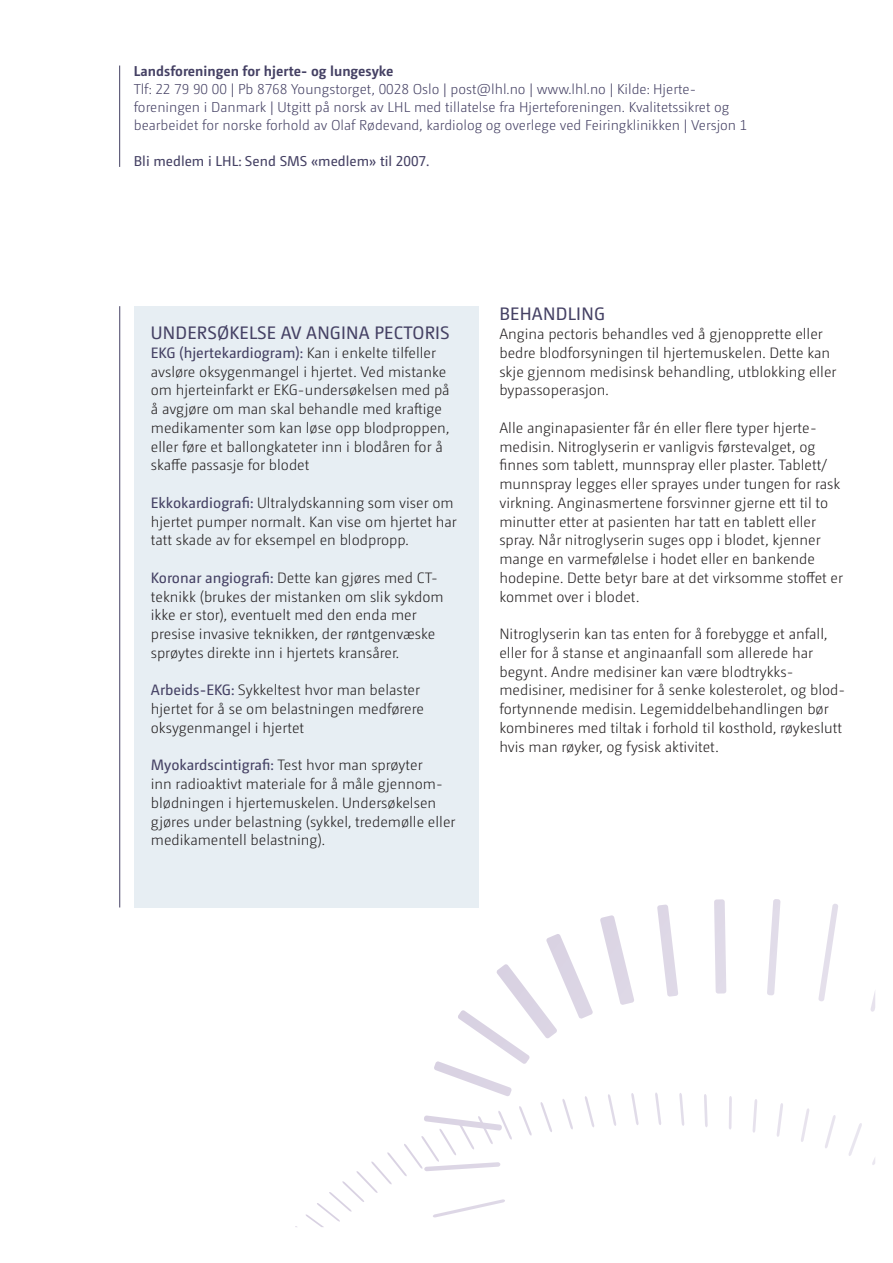
<style>
.page{position:relative;width:893px;height:1263px;background:#fff}
.page>*{position:absolute;margin:0;border:0;box-sizing:border-box;transform-origin:0 0}
.Mellomtit_T_2627{font:18px "Camingo Dos Pro";letter-spacing:.01em;color:#454164}
.Tekst{font:300 15px/18.8px "Camingo Dos Pro";color:#231f20}
.t1{font:300 14.25px/18px "Camingo Dos Pro";color:#454164}
.t2{font:14.25px "Camingo Dos Pro";color:#454164}
.t3{font:700 14.25px "Camingo Dos Pro";color:#454164}
.s1{font-weight:400;color:#454164}
</style>
<div class="page">
<svg style="left:608px;top:1094px;width:8px;height:32px"></svg>
<svg style="left:631px;top:1093px;width:8px;height:32px"></svg>
<svg style="left:655px;top:1092px;width:6px;height:33px"></svg>
<svg style="left:679px;top:1093px;width:5px;height:33px"></svg>
<svg style="left:704px;top:1094px;width:4px;height:33px"></svg>
<svg style="left:729px;top:1096px;width:3px;height:33px"></svg>
<svg style="left:752px;top:1099px;width:5px;height:34px"></svg>
<svg style="left:777px;top:1103px;width:6px;height:34px"></svg>
<svg style="left:801px;top:1108px;width:8px;height:34px"></svg>
<svg style="left:825px;top:1115px;width:11px;height:33px"></svg>
<svg style="left:849px;top:1123px;width:13px;height:33px"></svg>
<svg style="left:872px;top:1158px;width:3px;height:7px"></svg>
<svg style="left:317px;top:934px;width:277px;height:288px"></svg>
<svg style="left:600px;top:915px;width:34px;height:90px"></svg>
<svg style="left:657px;top:904px;width:21px;height:93px"></svg>
<svg style="left:714px;top:899px;width:12px;height:94px"></svg>
<svg style="left:767px;top:899px;width:13px;height:96px"></svg>
<svg style="left:818px;top:904px;width:20px;height:97px"></svg>
<svg style="left:870px;top:992px;width:5px;height:20px"></svg>
<hr style="left:119px;top:66px;width:1px;height:101px;background:#444163">
<hr style="left:119px;top:306px;width:1px;height:601px;background:#454164">
<div style="left:134px;top:306px;width:344px;height:601px;background:#e7eef3"></div>
<p class="t3" style="left:134px;top:63px;width:261px">Landsforeningen for hjerte- og lungesyke</p>
<p class="t1" style="left:134px;top:80px;width:615px">Tlf: 22 79 90 00 | Pb 8768 Youngstorget, 0028 Oslo | post@lhl.no | www.lhl.no | Kilde: Hjerte&shy;foreningen i Danmark | Utgitt på norsk av LHL med tillatelse fra Hjerteforeningen. Kvalitetssikret og bearbeidet for norske forhold av Olaf Rødevand, kardiolog og overlege ved Feiringklinikken | Versjon 1</p>
<p class="t2" style="left:134px;top:153px;width:297px">Bli medlem i LHL: Send SMS «medlem» til 2007.</p>
<p class="Mellomtit_T_2627" style="left:151px;top:322px;width:300px">UNDERSØKELSE AV ANGINA PECTORIS</p>
<p class="Tekst" style="left:151px;top:343px;width:300px"><span class="s1">EKG (hjertekardiogram):</span> Kan i enkelte tilfeller avsløre oksygenmangel i hjertet. Ved mistanke om hjerteinfarkt er EKG-undersøkelsen med på å avgjøre om man skal behandle med kraftige medikamenter som kan løse opp blodproppen, eller føre et ballongkateter inn i blodåren for å skaffe passasje for blodet</p>
<p class="Tekst" style="left:151px;top:493px;width:307px"><span class="s1">Ekkokardiografi:</span> Ultralydskanning som viser om hjertet pumper normalt. Kan vise om hjertet har tatt skade av for eksempel en blodpropp.</p>
<p class="Tekst" style="left:151px;top:568px;width:294px"><span class="s1">Koronar angiografi:</span> Dette kan gjøres med CT&shy;teknikk (brukes der mistanken om slik sykdom ikke er stor), eventuelt med den enda mer presise invasive teknikken, der røntgenvæske sprøytes direkte inn i hjertets kransårer.</p>
<p class="Tekst" style="left:151px;top:681px;width:275px"><span class="s1">Arbeids-EKG:</span> Sykkeltest hvor man belaster hjertet for å se om belastningen medførere oksygenmangel i hjertet</p>
<p class="Tekst" style="left:151px;top:756px;width:306px"><span class="s1">Myokardscintigrafi:</span> Test hvor man sprøyter<br>inn radioaktivt materiale for å måle gjennom&shy;blødningen i hjertemuskelen. Undersøkelsen gjøres under belastning (sykkel, tredemølle eller medikamentell belastning).</p>
<p class="Mellomtit_T_2627" style="left:499px;top:303px;width:107px">BEHANDLING</p>
<p class="Tekst" style="left:499px;top:324px;width:339px">Angina pectoris behandles ved å gjenopprette eller bedre blodforsyningen til hjertemuskelen. Dette kan skje gjennom medisinsk behandling, utblokking eller bypassoperasjon.</p>
<p class="Tekst" style="left:499px;top:418px;width:345px">Alle anginapasienter får én eller flere typer hjerte&shy;medisin. Nitroglyserin er vanligvis førstevalget, og finnes som tablett, munnspray eller plaster. Tablett/ munnspray legges eller sprayes under tungen for rask virkning. Anginasmertene forsvinner gjerne ett til to minutter etter at pasienten har tatt en tablett eller spray. Når nitroglyserin suges opp i blodet, kjenner mange en varmefølelse i hodet eller en bankende hodepine. Dette betyr bare at det virksomme stoffet er kommet over i blodet.</p>
<p class="Tekst" style="left:499px;top:624px;width:347px">Nitroglyserin kan tas enten for å forebygge et anfall, eller for å stanse et anginaanfall som allerede har begynt. Andre medisiner kan være blodtrykks&shy;medisiner, medisiner for å senke kolesterolet, og blod&shy;fortynnende medisin. Legemiddelbehandlingen bør kombineres med tiltak i forhold til kosthold, røykeslutt hvis man røyker, og fysisk aktivitet.</p>
</div>
